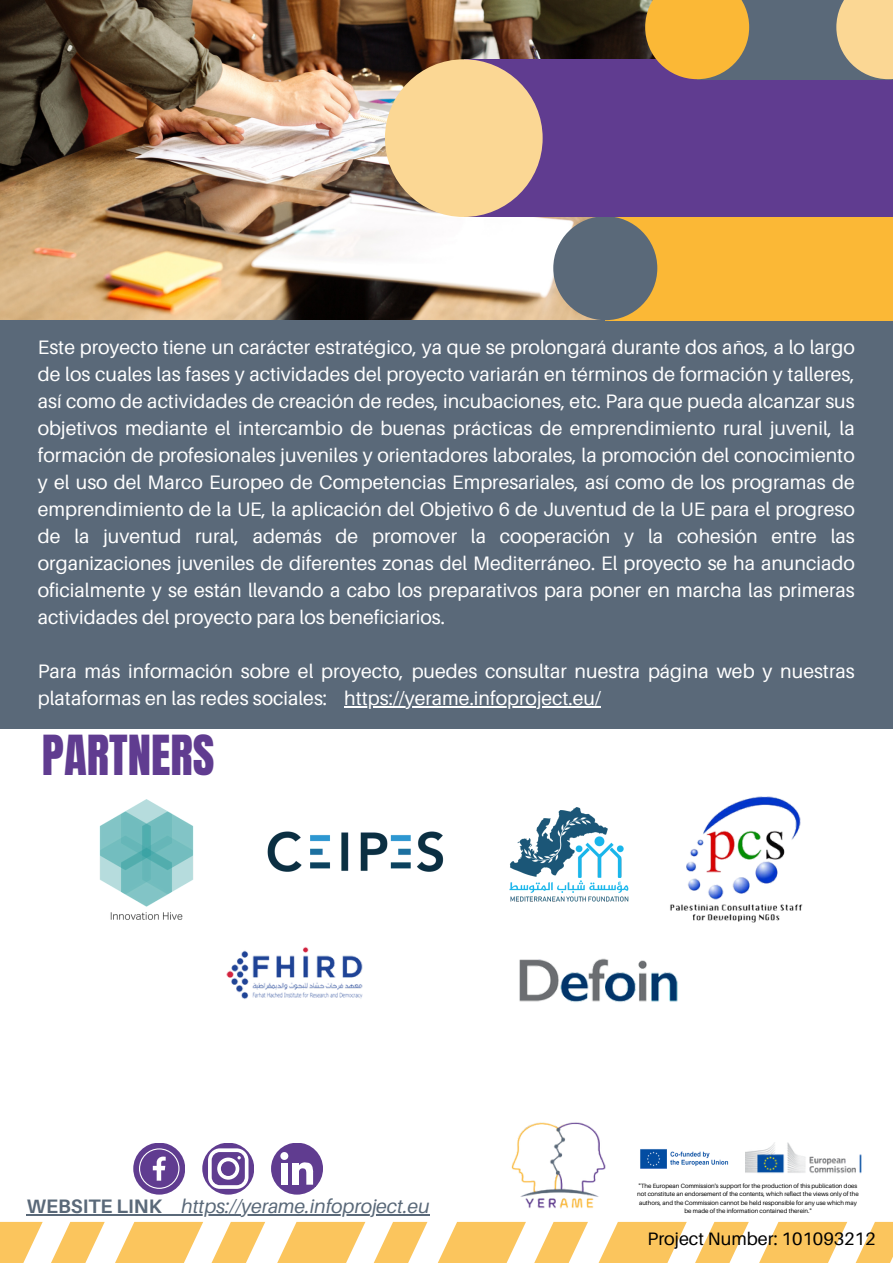
<style>
.page{position:relative;width:893px;height:1264px;background:#fff}
.page>*{position:absolute;margin:0;border:0;box-sizing:border-box;transform-origin:0 0}
.t1{font:46.95px "Anton";color:#603c90}
.t2{font:19.5px/27px "Aileron";color:#fff;text-align:justify}
.t3{font:italic 19.5px "Aileron";color:#5a6979}
.t4{font:18px "Aileron";color:#000}
.t5{font:6.15px "Aileron";color:#000}
.s1{font-weight:700;font-style:normal}
</style>
<div class="page">
<div style="left:0;top:317px;width:892px;height:411px;background:#5a6979"></div>
<img style="left:0;top:0;width:645px;height:320px">
<div style="left:605px;top:216px;width:287px;height:104px;background:#fbb836"></div>
<div style="left:553px;top:216px;width:104px;height:104px;background:#5a6979;border-radius:50%"></div>
<div style="left:464px;top:59px;width:428px;height:158px;background:#603c90"></div>
<div style="left:385px;top:59px;width:157px;height:158px;background:#fbd794;border-radius:50%"></div>
<div style="left:697px;top:0;width:195px;height:79px;background:#5a6979"></div>
<svg style="left:645px;top:0;width:104px;height:79px"></svg>
<div style="left:836px;top:0;width:56px;height:79px;background:#fbd794"></div>
<img style="left:99px;top:799px;width:95px;height:121px">
<img style="left:267px;top:831px;width:177px;height:41px">
<img style="left:509px;top:807px;width:120px;height:95px">
<img style="left:226px;top:947px;width:137px;height:52px">
<img style="left:519px;top:958px;width:159px;height:44px">
<img style="left:670px;top:796px;width:133px;height:127px">
<svg style="left:0;top:1221px;width:892px;height:41px"></svg>
<svg style="left:202px;top:1142px;width:52px;height:52px"></svg>
<div style="left:271px;top:1142px;width:52px;height:52px;background:#603c90;border-radius:50%"></div>
<div style="left:133px;top:1142px;width:52px;height:52px;background:#603c90;border-radius:50%"></div>
<img style="left:511px;top:1122px;width:95px;height:87px">
<img style="left:640px;top:1149px;width:89px;height:19px">
<img style="left:745px;top:1142px;width:117px;height:32px">
<svg style="left:139px;top:1148px;width:40px;height:40px"></svg>
<svg style="left:208px;top:1148px;width:40px;height:40px"></svg>
<svg style="left:280px;top:1152px;width:34px;height:33px"></svg>
<hr style="left:344px;top:706px;width:257px;height:1px;background:#fff">
<hr style="left:27px;top:1213px;width:135px;height:2px;background:#5a6979">
<svg style="left:162px;top:1214px;width:19px;height:1px"></svg>
<hr style="left:181px;top:1213px;width:248px;height:2px;background:#5a6979">
<p class="t2" style="left:38px;top:333px;width:818px">Este proyecto tiene un carácter estratégico, ya que se prolongará durante dos años, a lo largo de los cuales las fases y actividades del proyecto variarán en términos de formación y talleres, así como de actividades de creación de redes, incubaciones, etc. Para que pueda alcanzar sus objetivos mediante el intercambio de buenas prácticas de emprendimiento rural juvenil, la formación de profesionales juveniles y orientadores laborales, la promoción del conocimiento y el uso del Marco Europeo de Competencias Empresariales, así como de los programas de emprendimiento de la UE, la aplicación del Objetivo 6 de Juventud de la UE para el progreso de la juventud rural, además de promover la cooperación y la cohesión entre las organizaciones juveniles de diferentes zonas del Mediterráneo. El proyecto se ha anunciado oficialmente y se están llevando a cabo los preparativos para poner en marcha las primeras actividades del proyecto para los beneficiarios.</p>
<p class="t2" style="left:38px;top:657px;width:818px">Para más información sobre el proyecto, puedes consultar nuestra página web y nuestras plataformas en las redes sociales: https://yerame.infoproject.eu/</p>
<p class="t1" style="left:42px;top:722px;width:174px">PARTNERS</p>
<p class="t3" style="left:27px;top:1193px;width:404px"><span class="s1">WEBSITE LINK</span> https://yerame.infoproject.eu</p>
<p class="t5" style="left:638px;top:1181px;width:220px">"The European Commission's support for the production of this publication does</p>
<p class="t5" style="left:637px;top:1190px;width:223px">not constitute an endorsement of the contents, which reflect the views only of the</p>
<p class="t5" style="left:639px;top:1198px;width:219px">authors, and the Commission cannot be held responsible for any use which may</p>
<p class="t5" style="left:684px;top:1207px;width:128px">be made of the information contained therein."</p>
<p class="t4" style="left:647px;top:1227px;width:229px">Project Number: 101093212</p>
</div>
